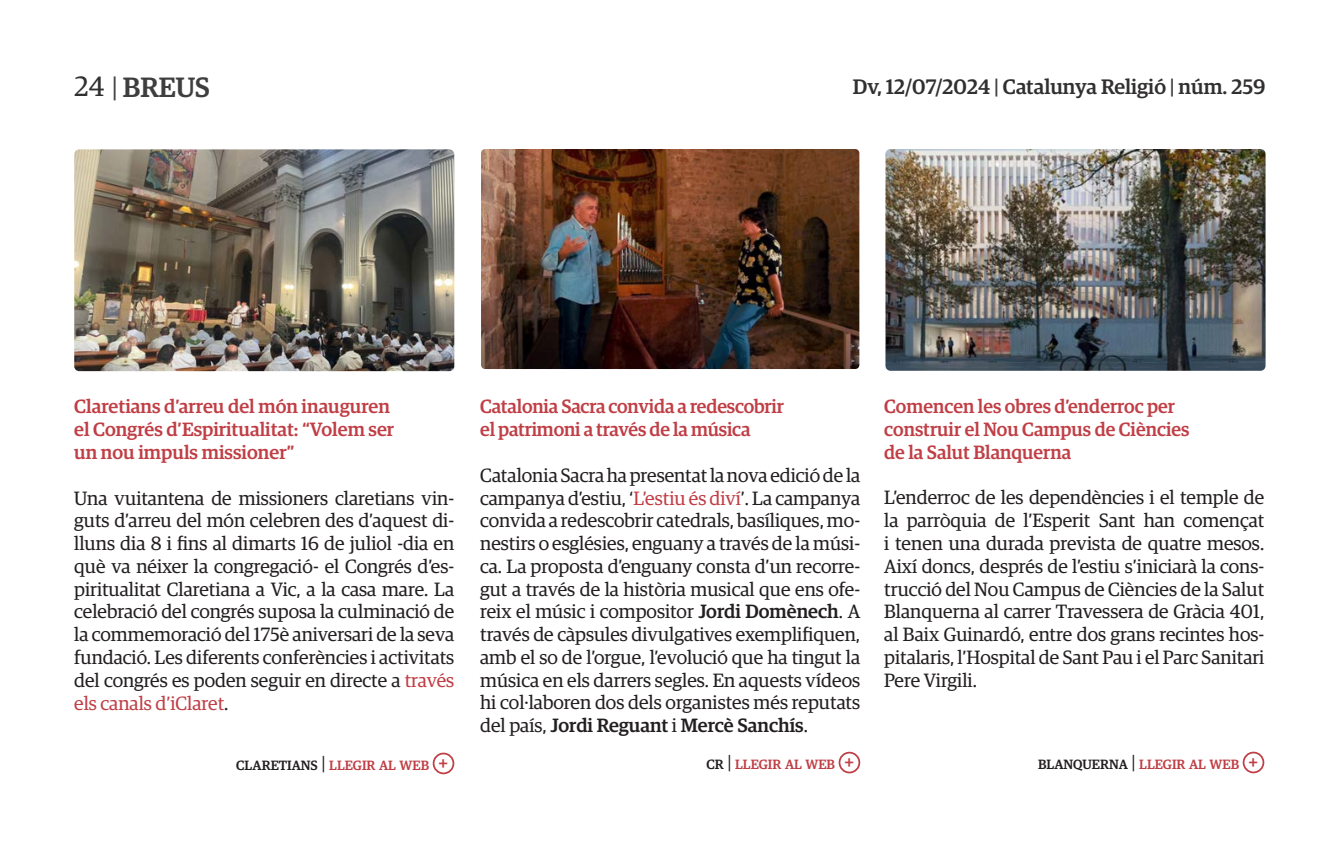
<style>
.page{position:relative;width:1340px;height:844px;background:#fff}
.page>*{position:absolute;margin:0;border:0;box-sizing:border-box;transform-origin:0 0}
.t1{font:500 28px "Guardian Egyp";letter-spacing:-.005em;color:#3e3e3f}
.t2{font:500 21px "Guardian Egyp";color:#312f30}
.t3{font:19.25px/22.8px "Guardian Egyp";color:#231f20;text-align:justify}
.intertitol_bandera_esq{font:500 19.25px/22.8px "Guardian Egyp";color:#c03e45}
.t4{font:500 19.25px "Guardian Egyp";color:#c03e45}
.t5{font:500 13.47px "Guardian Egyp";color:#c03e45}
.s1{font-weight:400;color:#312f30}
.s2{font-weight:400}
.s3{color:#3e3e3f}
.s4{color:#c03e45}
.s5{color:#231f20}
.s6{font-weight:400;font-size:19.25px;color:#231f20}
.s7{font-weight:500}
</style>
<div class="page">
<div style="left:838px;top:751px;width:22px;height:22px;border:2px solid #c03e45;border-radius:50%"></div>
<img style="left:482px;top:150px;width:376px;height:217px">
<div style="left:479px;top:147px;width:382px;height:223px;border:2px solid #fff;border-radius:5px"></div>
<div style="left:1242px;top:751px;width:22px;height:22px;border:2px solid #c03e45;border-radius:50%"></div>
<div style="left:433px;top:752px;width:21px;height:22px;border:2px solid #c03e45;border-radius:50%"></div>
<img style="left:74px;top:149px;width:380px;height:222px">
<img style="left:885px;top:149px;width:380px;height:221px">
<h1 class="t1" style="left:74px;top:67px;width:137px"><span class="s1">24</span> <span class="s2">|</span> BREUS</h1>
<p class="t2" style="left:853px;top:71px;width:414px">Dv, 12/07/2024 <span class="s3">|</span> Catalunya Religió <span class="s3">|</span> núm. 259</p>
<p class="intertitol_bandera_esq" style="left:74px;top:394px;width:321px">Claretians d’arreu del món inauguren el Congrés d’Espiritualitat: “Volem ser</p>
<p class="intertitol_bandera_esq" style="left:74px;top:439px;width:222px">un nou impuls missioner”</p>
<p class="t3" style="left:74px;top:485px;width:381px">Una vuitantena de missioners claretians vin&shy;guts d’arreu del món celebren des d’aquest di&shy;lluns dia 8 i fins al dimarts 16 de juliol -dia en què va néixer la congregació- el Congrés d’es&shy;piritualitat Claretiana a Vic, a la casa mare. La celebració del congrés suposa la culminació de la commemoració del 175è aniversari de la seva fundació. Les diferents conferències i activitats del congrés es poden seguir en directe a <span class="s4">través els canals d’iClaret</span>.</p>
<p class="t5" style="left:236px;top:755px;width:194px"><span class="s5">CLARETIANS</span> <span class="s6">|</span> LLEGIR AL WEB</p>
<p class="t4" style="left:438px;top:749px;width:12px">+</p>
<p class="intertitol_bandera_esq" style="left:480px;top:394px;width:305px">Catalonia Sacra convida a redescobrir el patrimoni a través de la música</p>
<p class="t3" style="left:480px;top:462px;width:381px">Catalonia Sacra ha presentat la nova edició de la campanya d’estiu, ‘<span class="s4">L’estiu és diví</span>’. La campanya convida a redescobrir catedrals, basíliques, mo&shy;nestirs o esglésies, enguany a través de la músi&shy;ca. La proposta d’enguany consta d’un recorre&shy;gut a través de la història musical que ens ofe&shy;reix el músic i compositor <span class="s7">Jordi Domènech</span>. A través de càpsules divulgatives exemplifiquen, amb el so de l’orgue, l’evolució que ha tingut la música en els darrers segles. En aquests vídeos hi col·laboren dos dels organistes més reputats del país, <span class="s7">Jordi Reguant</span> i <span class="s7">Mercè Sanchís</span>.</p>
<p class="t5" style="left:706px;top:754px;width:130px"><span class="s5">CR</span> <span class="s6">|</span> LLEGIR AL WEB</p>
<p class="t4" style="left:844px;top:748px;width:12px">+</p>
<p class="intertitol_bandera_esq" style="left:884px;top:394px;width:307px">Comencen les obres d’enderroc per construir el Nou Campus de Ciències</p>
<p class="intertitol_bandera_esq" style="left:884px;top:439px;width:188px">de la Salut Blanquerna</p>
<p class="t3" style="left:884px;top:485px;width:381px">L’enderroc de les dependències i el temple de la parròquia de l’Esperit Sant han començat i tenen una durada prevista de quatre mesos.<br>Així doncs, després de l’estiu s’iniciarà la cons&shy;trucció del Nou Campus de Ciències de la Salut Blanquerna al carrer Travessera de Gràcia 401, al Baix Guinardó, entre dos grans recintes hos&shy;pitalaris, l’Hospital de Sant Pau i el Parc Sanitari Pere Virgili.</p>
<p class="t5" style="left:1038px;top:754px;width:203px"><span class="s5">BLANQUERNA</span> <span class="s6">|</span> LLEGIR AL WEB</p>
<p class="t4" style="left:1248px;top:748px;width:12px">+</p>
</div>
